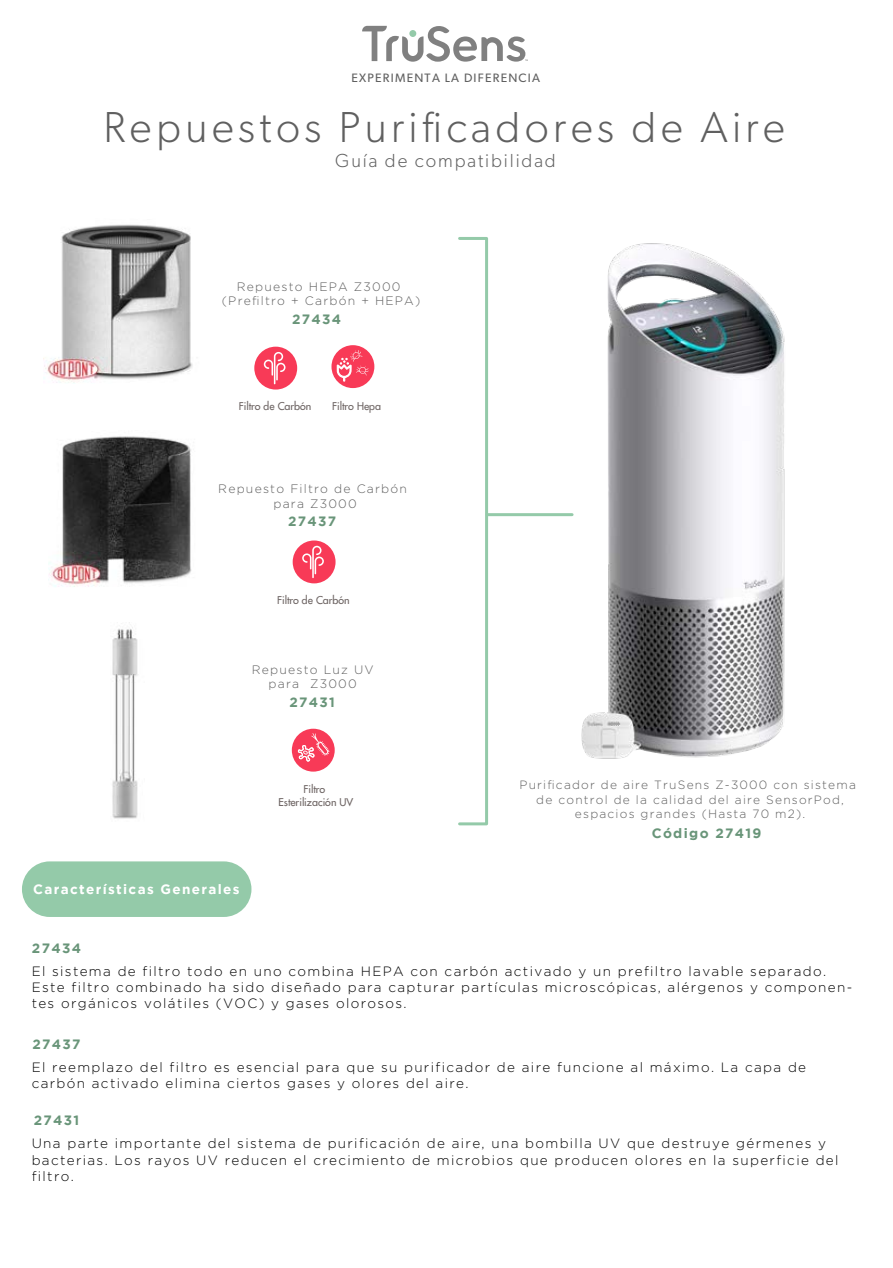
<style>
.page{position:relative;width:893px;height:1268px;background:#fff}
.page>*{position:absolute;margin:0;border:0;box-sizing:border-box;transform-origin:0 0}
.t1{font:300 43.5px "Gibson";letter-spacing:.1em;color:#606060}
.t2{font:300 18.9px "Gibson";letter-spacing:.1em;color:#606060}
.t3{font:300 13.5px/16.2px "Gotham";letter-spacing:.1em;color:#000}
.t4{font:700 13.5px "Gotham";letter-spacing:.1em;color:#699579}
.t5{font:700 13.5px "Gotham";letter-spacing:.1em;color:#fff}
.t6{font:300 12.15px/14.7px "Gotham";letter-spacing:.1em;color:#606060;text-align:center}
.t7{font:12.15px "Gibson";letter-spacing:.1em;color:#606060}
.t8{font:300 12px/14.4px "Gotham";letter-spacing:.1em;color:#606060;text-align:center}
.t9{font:10.5px/12.6px "Futura 2";color:#6f6665;text-align:center}
</style>
<div class="page">
<div style="left:331px;top:345px;width:43px;height:43px;background:#f83a57;border-radius:50%"></div>
<svg style="left:336px;top:350px;width:33px;height:32px"></svg>
<div style="left:254px;top:346px;width:43px;height:43px;background:#f83a57;border-radius:50%"></div>
<svg style="left:264px;top:352px;width:21px;height:32px"></svg>
<div style="left:292px;top:728px;width:43px;height:43px;background:#f83a57;border-radius:50%"></div>
<svg style="left:298px;top:733px;width:31px;height:28px"></svg>
<div style="left:293px;top:540px;width:43px;height:43px;background:#f83a57;border-radius:50%"></div>
<svg style="left:302px;top:545px;width:22px;height:33px"></svg>
<svg style="left:362px;top:26px;width:166px;height:36px"></svg>
<div style="left:22px;top:861px;width:229px;height:55px;background:#94caa9;border-radius:28px"></div>
<img style="left:44px;top:224px;width:149px;height:159px">
<img style="left:48px;top:436px;width:144px;height:151px">
<img style="left:112px;top:622px;width:26px;height:197px">
<img style="left:569px;top:243px;width:216px;height:516px">
<div style="left:458px;top:237px;width:30px;height:588px;border:3px solid #94caa9"></div>
<hr style="left:487px;top:513px;width:85px;height:3px;background:#94caa9">
<p class="t7" style="left:352px;top:71px;width:190px">EXPERIMENTA LA DIFERENCIA</p>
<h1 class="t1" style="left:104px;top:100px;width:683px">Repuestos Purificadores de Aire</h1>
<h2 class="t2" style="left:335px;top:149px;width:222px">Guía de compatibilidad</h2>
<p class="t6" style="left:222px;top:279px;width:200px">Repuesto HEPA Z3000 (Prefiltro + Carbón + HEPA)</p>
<p class="t4" style="left:292px;top:311px;width:51px">27434</p>
<p class="t9" style="left:239px;top:399px;width:74px">Filtro de Carbón</p>
<p class="t9" style="left:332px;top:399px;width:50px">Filtro Hepa</p>
<p class="t6" style="left:218px;top:481px;width:190px">Repuesto Filtro de Carbón para Z3000</p>
<p class="t4" style="left:288px;top:514px;width:50px">27437</p>
<p class="t9" style="left:277px;top:593px;width:74px">Filtro de Carbón</p>
<p class="t6" style="left:252px;top:661px;width:124px">Repuesto Luz UV para Z3000</p>
<p class="t4" style="left:289px;top:694px;width:47px">27431</p>
<p class="t5" style="left:33px;top:881px;width:208px">Características Generales</p>
<p class="t4" style="left:32px;top:940px;width:51px">27434</p>
<p class="t9" style="left:279px;top:783px;width:76px">Filtro<br>Esterilización UV</p>
<p class="t8" style="left:519px;top:777px;width:338px">Purificador de aire TruSens Z-3000 con sistema de control de la calidad del aire SensorPod, espacios grandes (Hasta 70 m2).</p>
<p class="t4" style="left:652px;top:825px;width:111px">Código 27419</p>
<p class="t3" style="left:32px;top:962px;width:822px">El sistema de filtro todo en uno combina HEPA con carbón activado y un prefiltro lavable separado.<br>Este filtro combinado ha sido diseñado para capturar partículas microscópicas, alérgenos y componen&shy;tes orgánicos volátiles (VOC) y gases olorosos.</p>
<p class="t4" style="left:32px;top:1035px;width:50px">27437</p>
<p class="t3" style="left:32px;top:1058px;width:776px">El reemplazo del filtro es esencial para que su purificador de aire funcione al máximo. La capa de carbón activado elimina ciertos gases y olores del aire.</p>
<p class="t4" style="left:34px;top:1112px;width:47px">27431</p>
<p class="t3" style="left:32px;top:1134px;width:808px">Una parte importante del sistema de purificación de aire, una bombilla UV que destruye gérmenes y bacterias. Los rayos UV reducen el crecimiento de microbios que producen olores en la superficie del filtro.</p>
</div>
